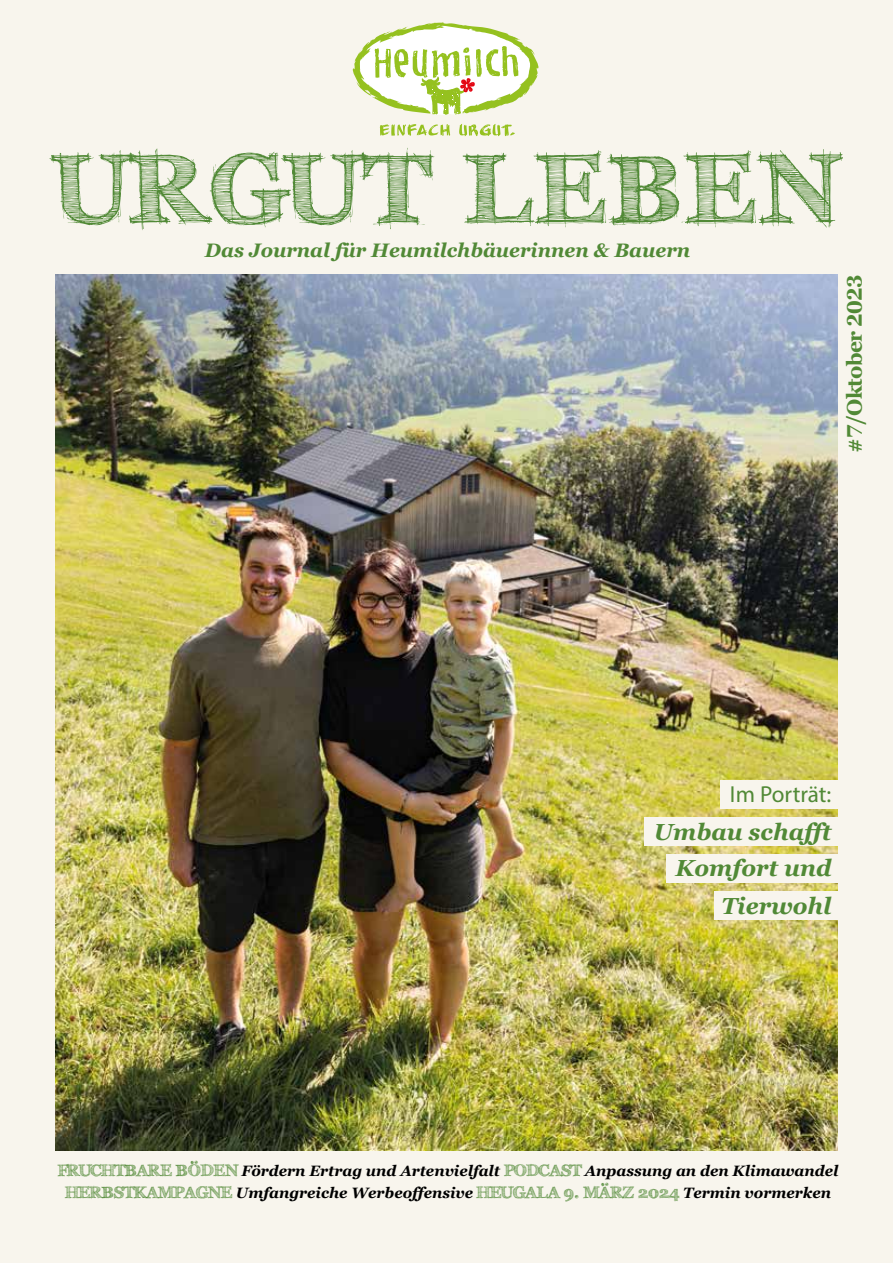
<style>
.page{position:relative;width:893px;height:1263px;background:#f8f5ed}
.page>*{position:absolute;margin:0;border:0;box-sizing:border-box;transform-origin:0 0}
.t1{font:700 97.5px "FFF Tusj";letter-spacing:.04em;color:#518936}
.t2{font:italic 700 23.25px/37px "Georgia";color:#518936;text-align:right}
.t3{font:23.25px "Myriad Pro";color:#518936}
.t4{font:700 21px "Georgia Pro";letter-spacing:-.03em;color:#518936}
.t5{font:italic 700 19.5px "Georgia";color:#518936}
.t6{font:italic 700 15px/22.5px "Georgia";color:#000;text-align:center}
.s1{font-family:"FFF Tusj";font-style:normal;font-size:16.5px;color:#518936}
</style>
<div class="page">
<img style="left:55px;top:274px;width:783px;height:876px">
<svg style="left:380px;top:124px;width:70px;height:12px"></svg>
<svg style="left:459px;top:124px;width:56px;height:12px"></svg>
<svg style="left:352px;top:22px;width:187px;height:93px"></svg>
<div style="left:721px;top:780px;width:118px;height:28px;background:#f8f5ed"></div>
<div style="left:644px;top:817px;width:195px;height:29px;background:#f8f5ed"></div>
<div style="left:666px;top:854px;width:173px;height:29px;background:#f8f5ed"></div>
<div style="left:714px;top:891px;width:125px;height:29px;background:#f8f5ed"></div>
<h1 class="t1" style="left:56px;top:131px;width:782px">URGUT LEBEN</h1>
<h3 class="t5" style="left:205px;top:236px;width:487px">Das Journal für Heumilchbäuerinnen &amp; Bauern</h3>
<h3 class="t4" style="left:842px;top:452px;width:180px;rotate:-90deg">#7/Oktober 2023</h3>
<h2 class="t3" style="left:730px;top:780px;width:103px">Im Porträt:</h2>
<h2 class="t2" style="left:654px;top:812px;width:179px">Umbau schafft<br>Komfort und<br>Tierwohl</h2>
<p class="t6" style="left:58px;top:1158px;width:782px"><span class="s1">FRUCHTBARE BÖDEN</span> Fördern Ertrag und Artenvielfalt <span class="s1">PODCAST</span> Anpassung an den Klimawandel<br><span class="s1">HERBSTKAMPAGNE</span> Umfangreiche Werbeoffensive <span class="s1">HEUGALA 9. MÄRZ 2024</span> Termin vormerken</p>
</div>
